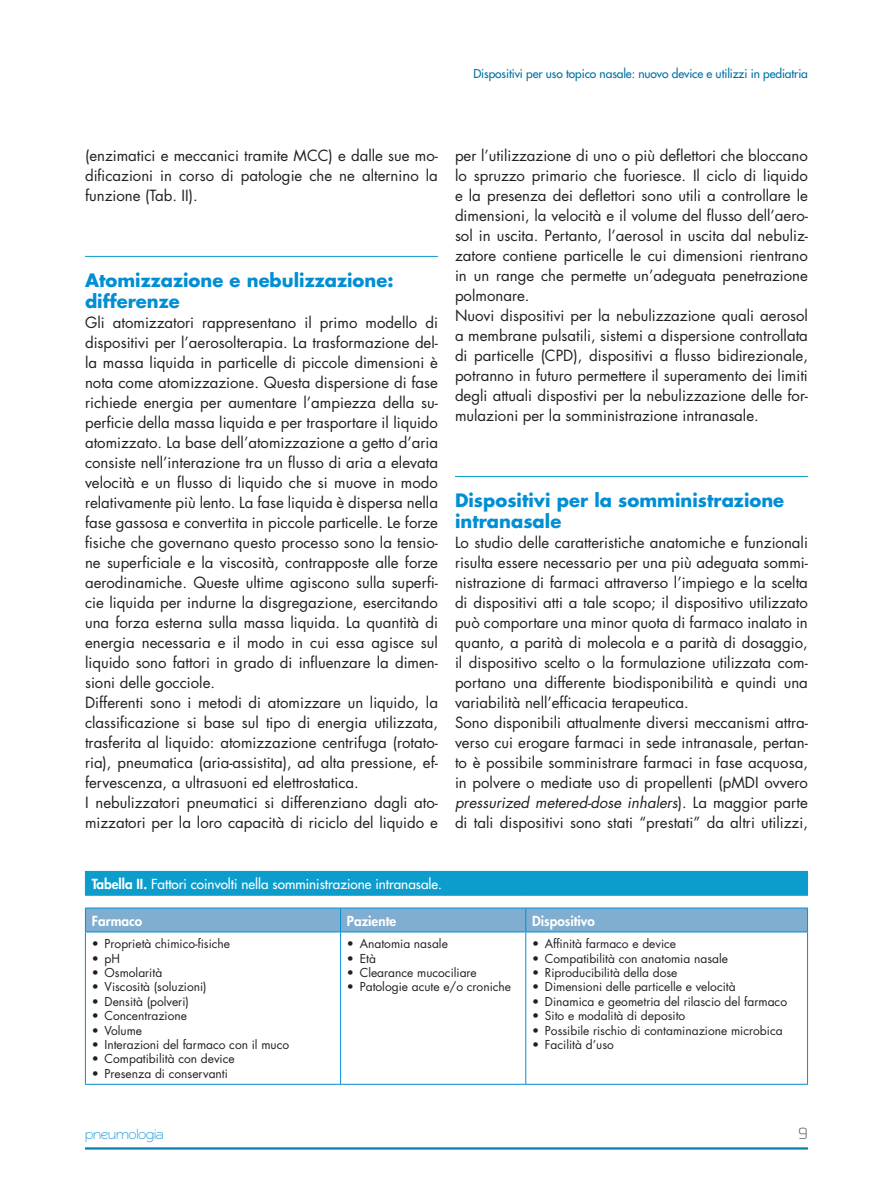
<style>
.page{position:relative;width:893px;height:1191px;background:#fff}
.page>*{position:absolute;margin:0;border:0;box-sizing:border-box;transform-origin:0 0}
.t1{font:700 18px/21.5px "Futura Std";color:#008ed4}
.t2{font:15px/20px "Futura Std";color:#231f20}
.t3{font:15px "Rawengulk Sans";color:#008ed4}
.t4{font:300 15px "Prime";color:#4b4c4d}
.t5{font:500 13.5px "Futura Std";color:#fff}
.t6{font:800 13.5px "Futura Std";color:#fff}
.t7{font:12px "Futura Std";color:#231f20}
.t8{font:500 12px "Futura Std";letter-spacing:-.01em;color:#0072a5}
.s1{font-style:italic}
.s2{font-weight:800}
</style>
<div class="page">
<hr style="left:85px;top:1147px;width:723px;height:2px;background:#087fae">
<hr style="left:85px;top:256px;width:353px;height:1px;background:#0c9dcd">
<hr style="left:455px;top:476px;width:353px;height:1px;background:#0c9dcd">
<div style="left:85px;top:871px;width:722px;height:24px;background:#0c9dcd"></div>
<svg style="left:86px;top:932px;width:721px;height:152px"></svg>
<hr style="left:340px;top:932px;width:1px;height:152px;background:#008ed4">
<hr style="left:525px;top:932px;width:1px;height:152px;background:#008ed4">
<svg style="left:807px;top:871px;width:1px;height:24px"></svg>
<hr style="left:85px;top:895px;width:256px;height:1px;background:#0c9dcd">
<hr style="left:341px;top:895px;width:185px;height:1px;background:#0c9dcd">
<hr style="left:526px;top:895px;width:282px;height:1px;background:#0c9dcd">
<hr style="left:85px;top:907px;width:256px;height:1px;background:#008ed4">
<hr style="left:341px;top:907px;width:185px;height:1px;background:#008ed4">
<hr style="left:526px;top:907px;width:282px;height:1px;background:#008ed4">
<div style="left:85px;top:908px;width:723px;height:23px;background:#7faed0"></div>
<hr style="left:85px;top:931px;width:256px;height:1px;background:#008ed4">
<hr style="left:85px;top:932px;width:1px;height:152px;background:#008ed4">
<hr style="left:341px;top:931px;width:185px;height:1px;background:#008ed4">
<hr style="left:526px;top:931px;width:282px;height:1px;background:#008ed4">
<hr style="left:807px;top:932px;width:1px;height:152px;background:#008ed4">
<hr style="left:85px;top:1084px;width:256px;height:1px;background:#008ed4">
<hr style="left:341px;top:1084px;width:185px;height:1px;background:#008ed4">
<hr style="left:526px;top:1084px;width:282px;height:1px;background:#008ed4">
<p class="t8" style="left:473px;top:66px;width:336px">Dispositivi per uso topico nasale: nuovo device e utilizzi in pediatria</p>
<p class="t2" style="left:85px;top:146px;width:354px;text-align:justify">(enzimatici e meccanici tramite MCC) e dalle sue mo&shy;dificazioni in corso di patologie che ne alternino la funzione (Tab. II).</p>
<p class="t1" style="left:85px;top:269px;width:310px">Atomizzazione e nebulizzazione: differenze</p>
<p class="t2" style="left:85px;top:313px;width:354px">Gli atomizzatori rappresentano il primo modello di dispositivi per l’aerosolterapia. La trasformazione del&shy;la massa liquida in particelle di piccole dimensioni è nota come atomizzazione. Questa dispersione di fase richiede energia per aumentare l’ampiezza della su&shy;perficie della massa liquida e per trasportare il liquido atomizzato. La base dell’atomizzazione a getto d’aria consiste nell’interazione tra un flusso di aria a elevata velocità e un flusso di liquido che si muove in modo relativamente più lento. La fase liquida è dispersa nella fase gassosa e convertita in piccole particelle. Le forze fisiche che governano questo processo sono la tensio&shy;ne superficiale e la viscosità, contrapposte alle forze aerodinamiche. Queste ultime agiscono sulla superfi&shy;cie liquida per indurne la disgregazione, esercitando una forza esterna sulla massa liquida. La quantità di energia necessaria e il modo in cui essa agisce sul liquido sono fattori in grado di influenzare la dimen&shy;sioni delle gocciole.<br>Differenti sono i metodi di atomizzare un liquido, la classificazione si base sul tipo di energia utilizzata, trasferita al liquido: atomizzazione centrifuga (rotato&shy;ria), pneumatica (aria-assistita), ad alta pressione, ef&shy;fervescenza, a ultrasuoni ed elettrostatica.<br>I nebulizzatori pneumatici si differenziano dagli ato&shy;mizzatori per la loro capacità di riciclo del liquido e</p>
<p class="t2" style="left:455px;top:146px;width:354px">per l’utilizzazione di uno o più deflettori che bloccano lo spruzzo primario che fuoriesce. Il ciclo di liquido e la presenza dei deflettori sono utili a controllare le dimensioni, la velocità e il volume del flusso dell’aero&shy;sol in uscita. Pertanto, l’aerosol in uscita dal nebuliz&shy;zatore contiene particelle le cui dimensioni rientrano in un range che permette un’adeguata penetrazione polmonare.<br>Nuovi dispositivi per la nebulizzazione quali aerosol a membrane pulsatili, sistemi a dispersione controllata di particelle (CPD), dispositivi a flusso bidirezionale, potranno in futuro permettere il superamento dei limiti degli attuali dispostivi per la nebulizzazione delle for&shy;mulazioni per la somministrazione intranasale.</p>
<p class="t1" style="left:455px;top:489px;width:331px">Dispositivi per la somministrazione intranasale</p>
<p class="t2" style="left:455px;top:533px;width:354px">Lo studio delle caratteristiche anatomiche e funzionali risulta essere necessario per una più adeguata sommi&shy;nistrazione di farmaci attraverso l’impiego e la scelta di dispositivi atti a tale scopo; il dispositivo utilizzato può comportare una minor quota di farmaco inalato in quanto, a parità di molecola e a parità di dosaggio, il dispositivo scelto o la formulazione utilizzata com&shy;portano una differente biodisponibilità e quindi una variabilità nell’efficacia terapeutica.<br>Sono disponibili attualmente diversi meccanismi attra&shy;verso cui erogare farmaci in sede intranasale, pertan&shy;to è possibile somministrare farmaci in fase acquosa, in polvere o mediate uso di propellenti (pMDI ovvero <span class="s1">pressurized metered-dose inhalers</span>). La maggior parte di tali dispositivi sono stati “prestati” da altri utilizzi,</p>
<p class="t5" style="left:92px;top:875px;width:352px"><span class="s2">Tabella II.</span> Fattori coinvolti nella somministrazione intranasale.</p>
<p class="t6" style="left:92px;top:912px;width:52px">Farmaco</p>
<p class="t6" style="left:347px;top:912px;width:51px">Paziente</p>
<p class="t6" style="left:532px;top:912px;width:64px">Dispositivo</p>
<p class="t7" style="left:92px;top:936px;width:140px">• Proprietà chimico-fisiche</p>
<p class="t7" style="left:92px;top:950px;width:30px">• pH</p>
<p class="t7" style="left:92px;top:965px;width:72px">• Osmolarità</p>
<p class="t7" style="left:92px;top:979px;width:116px">• Viscosità (soluzioni)</p>
<p class="t7" style="left:92px;top:993px;width:99px">• Densità (polveri)</p>
<p class="t7" style="left:92px;top:1008px;width:97px">• Concentrazione</p>
<p class="t7" style="left:92px;top:1022px;width:52px">• Volume</p>
<p class="t7" style="left:92px;top:1037px;width:199px">• Interazioni del farmaco con il muco</p>
<p class="t7" style="left:92px;top:1051px;width:144px">• Compatibilità con device</p>
<p class="t7" style="left:92px;top:1065px;width:138px">• Presenza di conservanti</p>
<p class="t7" style="left:532px;top:936px;width:145px">• Affinità farmaco e device</p>
<p class="t7" style="left:532px;top:950px;width:197px">• Compatibilità con anatomia nasale</p>
<p class="t7" style="left:532px;top:965px;width:147px">• Riproducibilità della dose</p>
<p class="t7" style="left:532px;top:979px;width:205px">• Dimensioni delle particelle e velocità</p>
<p class="t7" style="left:532px;top:993px;width:256px">• Dinamica e geometria del rilascio del farmaco</p>
<p class="t7" style="left:532px;top:1008px;width:155px">• Sito e modalità di deposito</p>
<p class="t7" style="left:532px;top:1022px;width:252px">• Possibile rischio di contaminazione microbica</p>
<p class="t7" style="left:532px;top:1037px;width:83px">• Facilità d’uso</p>
<p class="t7" style="left:347px;top:936px;width:102px">• Anatomia nasale</p>
<p class="t7" style="left:347px;top:950px;width:30px">• Età</p>
<p class="t7" style="left:347px;top:965px;width:131px">• Clearance mucociliare</p>
<p class="t7" style="left:347px;top:979px;width:166px">• Patologie acute e/o croniche</p>
<p class="t3" style="left:85px;top:1125px;width:80px">pneumologia</p>
<p class="t4" style="left:799px;top:1125px;width:11px">9</p>
</div>
